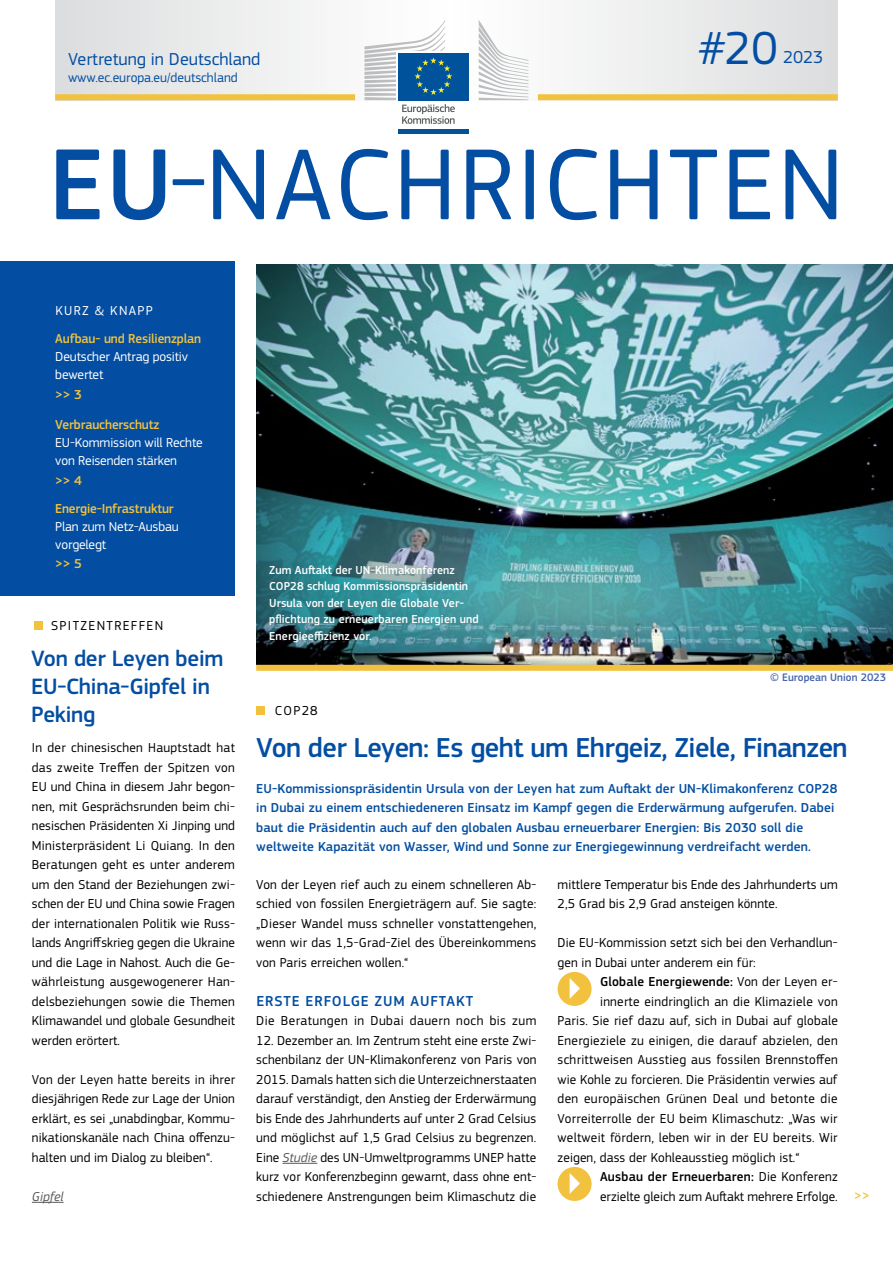
<style>
.page{position:relative;width:893px;height:1263px;background:#fff}
.page>*{position:absolute;margin:0;border:0;box-sizing:border-box;transform-origin:0 0}
.t1{font:105px "EC Square Sans Pro";letter-spacing:.03em;color:#034ea2}
.t2{font:48.3px "EC Square Sans Pro";color:#034ea2}
.t3{font:500 28.5px "EC Square Sans Pro";letter-spacing:-.02em;color:#034ea2}
.t4{font:24px "European Pi Three";color:#fff}
.t5{font:500 23.1px/28px "EC Square Sans Pro";letter-spacing:-.01em;color:#034ea2}
.t6{font:18px "EC Square Sans Pro";color:#034ea2}
.t7{font:500 15px "EC Square Sans Pro";letter-spacing:.06em;color:#034ea2}
.t8{font:13.5px/19.5px "EC Square Sans Pro";letter-spacing:.01em;color:#000;text-align:justify}
.t9{font:500 13.5px/19.5px "EC Square Sans Pro";letter-spacing:.01em;color:#034ea2}
.t10{font:13.5px/18px "EC Square Sans Pro";letter-spacing:-.01em;color:#fff}
.t11{font:500 13.5px/28px "EC Square Sans Pro";letter-spacing:-.01em;color:#f2c23e}
.t12{font:500 13.5px "EC Square Sans Pro";letter-spacing:.015em;color:#000}
.t13{font:13.5px "EC Square Sans Pro";letter-spacing:.03em;color:#000}
.t14{font:13.5px "EC Square Sans Pro";letter-spacing:.035em;color:#000}
.t15{font:13.5px "EC Square Sans Pro";color:#034ea2}
.t16{font:13.5px "EC Square Sans Pro";letter-spacing:.1em;color:#000}
.t17{font:italic 13.5px "EC Square Sans Pro";letter-spacing:.005em;color:#58595b}
.t18{font:500 12px/16.5px "EC Square Sans Pro";letter-spacing:.005em;color:#fff}
.t19{font:500 11.25px "EC Square Sans Pro";letter-spacing:.005em;color:#4665af}
.s1{font-weight:500}
.s2{font-style:italic;color:#58595b}
.s3{font-weight:400}
</style>
<div class="page">
<svg style="left:55px;top:0;width:783px;height:100px;fill:#eceded"></svg>
<div style="left:55px;top:94px;width:300px;height:6px;background:#f2c23e"></div>
<div style="left:538px;top:94px;width:300px;height:6px;background:#f2c23e"></div>
<svg style="left:479px;top:20px;width:49px;height:80px"></svg>
<svg style="left:396px;top:51px;width:75px;height:51px"></svg>
<div style="left:398px;top:53px;width:71px;height:47px;background:#00529b"></div>
<hr style="left:398px;top:129px;width:71px;height:4px;background:#00529b">
<svg style="left:364px;top:20px;width:91px;height:104px"></svg>
<img style="left:256px;top:265px;width:637px;height:399px">
<hr style="left:282px;top:1163px;width:35px;height:1px;background:#58595b">
<div style="left:0;top:261px;width:235px;height:335px;background:#034ea2"></div>
<hr style="left:32px;top:1202px;width:32px;height:1px;background:#58595b">
<div style="left:256px;top:665px;width:637px;height:6px;background:#f2c23e"></div>
<div style="left:34px;top:621px;width:9px;height:9px;background:#f2c23e"></div>
<div style="left:256px;top:706px;width:9px;height:9px;background:#f2c23e"></div>
<div style="left:558px;top:972px;width:34px;height:34px;background:#f2c23e;border-radius:50%"></div>
<div style="left:558px;top:1167px;width:34px;height:34px;background:#f2c23e;border-radius:50%"></div>
<h3 class="t6" style="left:68px;top:49px;width:194px">Vertretung in Deutschland</h3>
<p class="t15" style="left:68px;top:70px;width:171px">www.ec.europa.eu/deutschland</p>
<h2 class="t2" style="left:698px;top:20px;width:81px">#20</h2>
<h3 class="t6" style="left:783px;top:47px;width:42px">2023</h3>
<h1 class="t1" style="left:49px;top:123px;width:781px"><span class="s1">EU</span>-Nachrichten</h1>
<p class="t10" style="left:55px;top:302px;width:91px">Kurz &amp; Knapp</p>
<p class="t11" style="left:55px;top:325px;width:147px">Aufbau- und Resilienzplan</p>
<p class="t10" style="left:55px;top:348px;width:134px">Deutscher Antrag positiv bewertet</p>
<p class="t11" style="left:55px;top:381px;width:28px">&gt;&gt; 3</p>
<p class="t11" style="left:55px;top:411px;width:106px">Verbraucherschutz</p>
<p class="t10" style="left:55px;top:434px;width:149px">EU-Kommission will Rechte von Reisenden stärken</p>
<p class="t11" style="left:55px;top:467px;width:120px">&gt;&gt; 4<br>Energie-Infrastruktur</p>
<p class="t10" style="left:55px;top:517px;width:125px">Plan zum Netz-Ausbau vorgelegt</p>
<p class="t11" style="left:55px;top:550px;width:28px">&gt;&gt; 5</p>
<p class="t16" style="left:51px;top:618px;width:112px">spitzentreffen</p>
<h3 class="t5" style="left:31px;top:645px;width:194px">Von der Leyen beim<br>EU-China-Gipfel in<br>Peking</h3>
<p class="t8" style="left:32px;top:738px;width:205px">I n der chinesischen Hauptstadt hat das zweite Treffen der Spitzen von EU und China in diesem Jahr begon&shy;nen, mit Gesprächsrunden beim chi&shy;nesischen Präsidenten Xi Jinping und Ministerpräsident Li Quiang. I n den Beratungen geht es unter anderem um den Stand der Beziehungen zwi&shy;schen der EU und China sowie Fragen der internationalen Politik wie Russ&shy;lands Angriffskrieg gegen die Ukraine und die Lage in Nahost. Auch die Ge&shy;währleistung ausgewogenerer Han&shy;delsbeziehungen sowie die Themen Klimawandel und globale Gesundheit werden erörtert.</p>
<p class="t8" style="left:32px;top:1070px;width:205px">Von der Leyen hatte bereits in ihrer diesjährigen Rede zur Lage der Union erklärt, es sei „unabdingbar, Kommu&shy;nikationskanäle nach China offenzu&shy;halten und im Dialog zu bleiben“.</p>
<p class="t17" style="left:32px;top:1188px;width:33px">Gipfel</p>
<p class="t18" style="left:269px;top:562px;width:211px">Zum Auftakt der UN-Klimakonferenz COP28 schlug Kommissionspräsidentin Ursula von der Leyen die Globale Ver&shy;pflichtung zu erneuerbaren Energien und Energieeffizienz vor.</p>
<p class="t8" style="left:275px;top:700px;width:44px">COP28</p>
<p class="t19" style="left:770px;top:671px;width:118px">© European Union 2023</p>
<h3 class="t3" style="left:256px;top:731px;width:593px">Von der Leyen: Es geht um Ehrgeiz, Ziele, Finanzen</h3>
<p class="t9" style="left:256px;top:779px;width:583px">EU-Kommissionspräsidentin Ursula von der Leyen hat zum Auftakt der UN-Klimakonferenz COP28 in Dubai zu einem entschiedeneren Einsatz im Kampf gegen die Erderwärmung aufgerufen. Dabei baut die Präsidentin auch auf den globalen Ausbau erneuerbarer Energien: Bis 2030 soll die weltweite Kapazität von Wasser, Wind und Sonne zur Energiegewinnung verdreifacht werden.</p>
<p class="t8" style="left:256px;top:875px;width:282px">Von der Leyen rief auch zu einem schnelleren Ab&shy;schied von fossilen Energieträgern auf. Sie sagte: „Dieser Wandel muss schneller vonstattengehen, wenn wir das 1,5-Grad-Ziel des Übereinkommens von Paris erreichen wollen.“</p>
<p class="t7" style="left:256px;top:992px;width:218px">Erste Erfolge zum Auftakt</p>
<p class="t14" style="left:256px;top:1013px;width:282px">Die Beratungen in Dubai dauern noch bis zum</p>
<p class="t8" style="left:256px;top:1031px;width:282px">12. Dezember an. I m Zentrum steht eine erste Zwi&shy;schenbilanz der UN-Klimakonferenz von Paris von 2015. Damals hatten sich die Unterzeichnerstaaten darauf verständigt, den Anstieg der Erderwärmung bis Ende des Jahrhunderts auf unter 2 Grad Celsius und möglichst auf 1,5 Grad Celsius zu begrenzen.<br>Eine <span class="s2">Studie</span> des UN-Umweltprogramms UNEP hatte kurz vor Konferenzbeginn gewarnt, dass ohne ent&shy;schiedenere Anstrengungen beim Klimaschutz die</p>
<p class="t8" style="left:558px;top:875px;width:282px">mittlere Temperatur bis Ende des Jahrhunderts um<br>2,5 Grad bis 2,9 Grad ansteigen könnte.</p>
<p class="t8" style="left:558px;top:933px;width:282px">Die EU-Kommission setzt sich bei den Verhandlun&shy;gen in Dubai unter anderem ein für:</p>
<p class="t12" style="left:600px;top:974px;width:239px">Globale Energiewende: <span class="s3">Von der Leyen er-</span></p>
<p class="t8" style="left:600px;top:992px;width:239px">innerte eindringlich an die Klimaziele von</p>
<p class="t8" style="left:558px;top:1011px;width:282px">Paris. Sie rief dazu auf, sich in Dubai auf globale</p>
<p class="t8" style="left:558px;top:1031px;width:282px">Energieziele zu einigen, die darauf abzielen, den</p>
<p class="t8" style="left:558px;top:1050px;width:282px">schrittweisen Ausstieg aus fossilen Brennstoffen</p>
<p class="t8" style="left:558px;top:1070px;width:282px">wie Kohle zu forcieren. Die Präsidentin verwies auf</p>
<p class="t13" style="left:558px;top:1091px;width:281px">den europäischen Grünen Deal und betonte die</p>
<p class="t8" style="left:558px;top:1109px;width:281px">Vorreiterrolle der EU beim Klimaschutz: „Was wir</p>
<p class="t8" style="left:558px;top:1128px;width:282px">weltweit fördern, leben wir in der EU bereits. Wir</p>
<p class="t8" style="left:558px;top:1148px;width:243px">zeigen, dass der Kohleausstieg möglich ist.“</p>
<p class="t12" style="left:600px;top:1169px;width:239px">Ausbau der Erneuerbaren: <span class="s3">Die Konferenz</span></p>
<p class="t8" style="left:600px;top:1187px;width:239px">erzielte gleich zum Auftakt mehrere Erfolge.</p>
<h3 class="t4" style="left:569px;top:973px;width:13px">A</h3>
<h3 class="t4" style="left:569px;top:1168px;width:13px">A</h3>
<p class="t11" style="left:854px;top:1182px;width:17px">&gt;&gt;</p>
</div>
